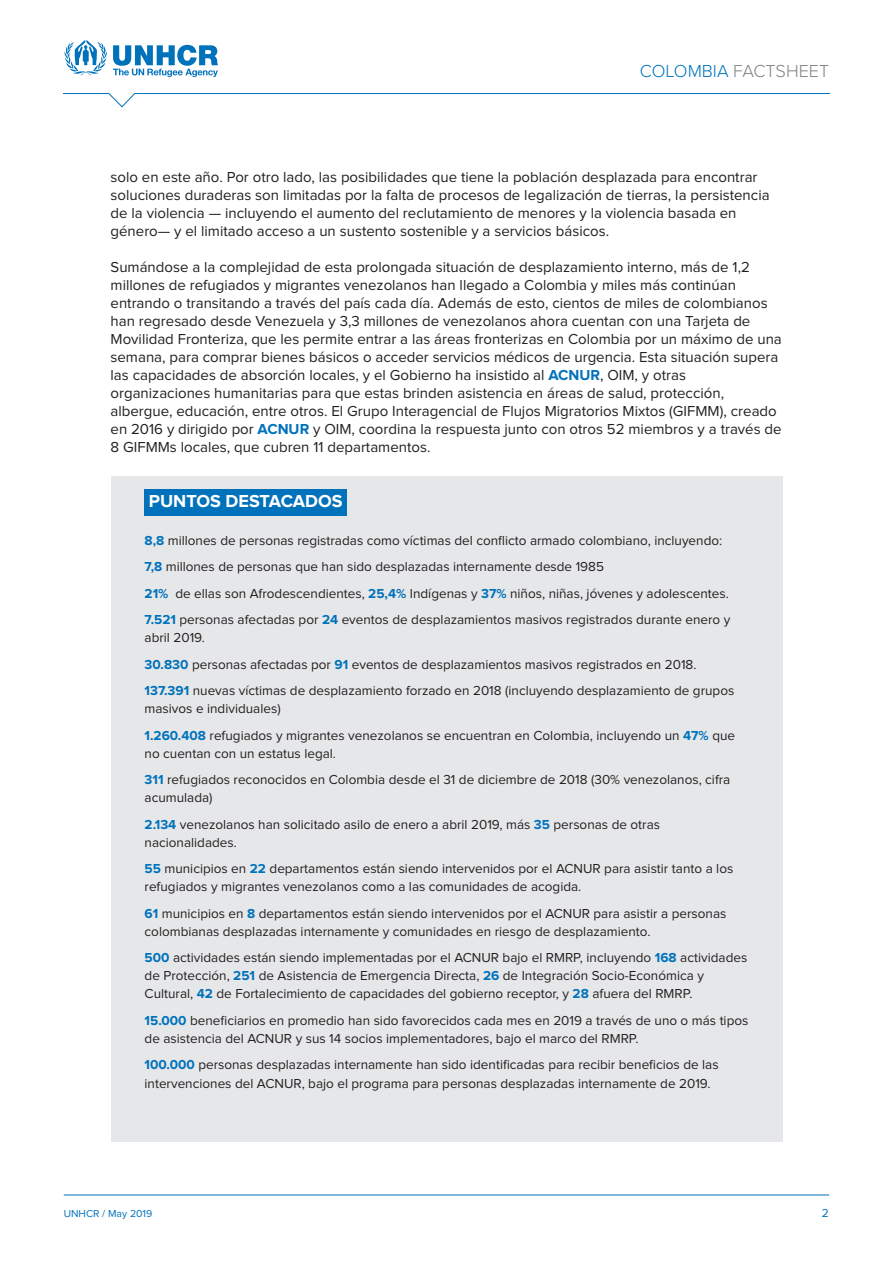
<style>
.page{position:relative;width:893px;height:1263px;background:#fff}
.page>*{position:absolute;margin:0;border:0;box-sizing:border-box;transform-origin:0 0}
.t1{font:300 18px "Proxima Nova";color:#808285}
.In_brief{font:700 18px "Proxima Nova";color:#fff}
.NEWSLETTER_-_main_te{font:15px/18px "Proxima Nova";color:#231f20}
.NEWSLETTER_-_main_te-2{font:13.5px/18px "Proxima Nova";color:#231f20}
.t2{font:12px "Proxima Nova";color:#0072bc}
.t3{font:10.5px "Proxima Nova";color:#0072bc}
.s1{color:#0072bc}
.s2{font-weight:700;color:#0072bc}
</style>
<div class="page">
<svg style="left:64px;top:40px;width:154px;height:37px"></svg>
<svg style="left:64px;top:93px;width:765px;height:15px"></svg>
<hr style="left:64px;top:1194px;width:765px;height:1px;background:#0072bc">
<div style="left:111px;top:476px;width:671px;height:666px;background:#e6e7e9"></div>
<div style="left:145px;top:489px;width:202px;height:26px;background:#0072bc"></div>
<h1 class="t1" style="left:640px;top:57px;width:191px"><span class="s1">COLOMBIA</span> FACTSHEET</h1>
<p class="NEWSLETTER_-_main_te" style="left:111px;top:169px;width:661px">solo en este año. Por otro lado, las posibilidades que tiene la población desplazada para encontrar soluciones duraderas son limitadas por la falta de procesos de legalización de tierras, la persistencia de la violencia — incluyendo el aumento del reclutamiento de menores y la violencia basada en género— y el limitado acceso a un sustento sostenible y a servicios básicos.</p>
<p class="NEWSLETTER_-_main_te" style="left:111px;top:259px;width:673px">Sumándose a la complejidad de esta prolongada situación de desplazamiento interno, más de 1,2 millones de refugiados y migrantes venezolanos han llegado a Colombia y miles más continúan entrando o transitando a través del país cada día. Además de esto, cientos de miles de colombianos han regresado desde Venezuela y 3,3 millones de venezolanos ahora cuentan con una Tarjeta de Movilidad Fronteriza, que les permite entrar a las áreas fronterizas en Colombia por un máximo de una semana, para comprar bienes básicos o acceder servicios médicos de urgencia. Esta situación supera las capacidades de absorción locales, y el Gobierno ha insistido al <span class="s2">ACNUR</span>, OIM, y otras organizaciones humanitarias para que estas brinden asistencia en áreas de salud, protección, albergue, educación, entre otros. El Grupo Interagencial de Flujos Migratorios Mixtos (GIFMM), creado en 2016 y dirigido por <span class="s2">ACNUR</span> y OIM, coordina la respuesta junto con otros 52 miembros y a través de 8 GIFMMs locales, que cubren 11 departamentos.</p>
<p class="In_brief" style="left:149px;top:493px;width:195px">PUNTOS DESTACADOS</p>
<p class="NEWSLETTER_-_main_te-2" style="left:145px;top:532px;width:579px"><span class="s2">8,8</span> millones de personas registradas como víctimas del conflicto armado colombiano, incluyendo:</p>
<p class="NEWSLETTER_-_main_te-2" style="left:145px;top:558px;width:461px"><span class="s2">7,8</span> millones de personas que han sido desplazadas internamente desde 1985</p>
<p class="NEWSLETTER_-_main_te-2" style="left:145px;top:585px;width:586px"><span class="s2">21%</span> de ellas son Afrodescendientes, <span class="s2">25,4%</span> Indígenas y <span class="s2">37%</span> niños, niñas, jóvenes y adolescentes.</p>
<p class="NEWSLETTER_-_main_te-2" style="left:145px;top:611px;width:587px"><span class="s2">7.521</span> personas afectadas por <span class="s2">24</span> eventos de desplazamientos masivos registrados durante enero y abril 2019.</p>
<p class="NEWSLETTER_-_main_te-2" style="left:145px;top:656px;width:553px"><span class="s2">30.830</span> personas afectadas por <span class="s2">91</span> eventos de desplazamientos masivos registrados en 2018.</p>
<p class="NEWSLETTER_-_main_te-2" style="left:145px;top:682px;width:591px"><span class="s2">137.391</span> nuevas víctimas de desplazamiento forzado en 2018 (incluyendo desplazamiento de grupos masivos e individuales)</p>
<p class="NEWSLETTER_-_main_te-2" style="left:145px;top:727px;width:592px"><span class="s2">1.260.408</span> refugiados y migrantes venezolanos se encuentran en Colombia, incluyendo un <span class="s2">47%</span> que no cuentan con un estatus legal.</p>
<p class="NEWSLETTER_-_main_te-2" style="left:145px;top:771px;width:587px"><span class="s2">311</span> refugiados reconocidos en Colombia desde el 31 de diciembre de 2018 (30% venezolanos, cifra acumulada)</p>
<p class="NEWSLETTER_-_main_te-2" style="left:145px;top:816px;width:517px"><span class="s2">2.134</span> venezolanos han solicitado asilo de enero a abril 2019, más <span class="s2">35</span> personas de otras nacionalidades.</p>
<p class="NEWSLETTER_-_main_te-2" style="left:145px;top:860px;width:590px"><span class="s2">55</span> municipios en <span class="s2">22</span> departamentos están siendo intervenidos por el ACNUR para asistir tanto a los refugiados y migrantes venezolanos como a las comunidades de acogida.</p>
<p class="NEWSLETTER_-_main_te-2" style="left:145px;top:905px;width:583px"><span class="s2">61</span> municipios en <span class="s2">8</span> departamentos están siendo intervenidos por el ACNUR para asistir a personas colombianas desplazadas internamente y comunidades en riesgo de desplazamiento.</p>
<p class="NEWSLETTER_-_main_te-2" style="left:145px;top:949px;width:604px"><span class="s2">500</span> actividades están siendo implementadas por el ACNUR bajo el RMRP, incluyendo <span class="s2">168</span> actividades de Protección, <span class="s2">251</span> de Asistencia de Emergencia Directa, <span class="s2">26</span> de Integración Socio-Económica y<br>Cultural, <span class="s2">42</span> de Fortalecimiento de capacidades del gobierno receptor, y <span class="s2">28</span> afuera del RMRP.</p>
<p class="NEWSLETTER_-_main_te-2" style="left:145px;top:1012px;width:605px"><span class="s2">15.000</span> beneficiarios en promedio han sido favorecidos cada mes en 2019 a través de uno o más tipos de asistencia del ACNUR y sus 14 socios implementadores, bajo el marco del RMRP.</p>
<p class="NEWSLETTER_-_main_te-2" style="left:145px;top:1056px;width:576px"><span class="s2">100.000</span> personas desplazadas internamente han sido identificadas para recibir beneficios de las intervenciones del ACNUR, bajo el programa para personas desplazadas internamente de 2019.</p>
<p class="t3" style="left:64px;top:1209px;width:90px">UNHCR / May 2019</p>
<p class="t2" style="left:822px;top:1208px;width:9px">2</p>
</div>
